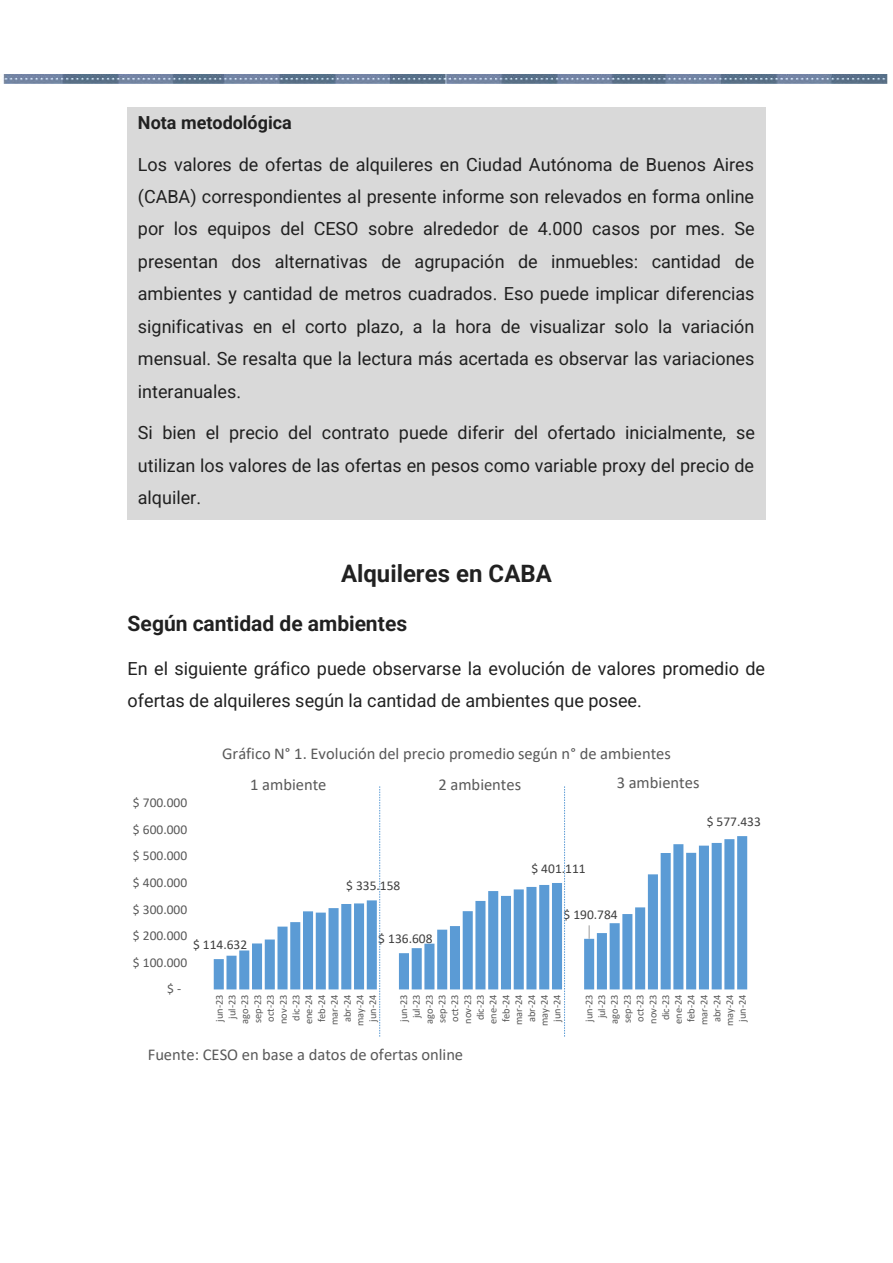
<style>
.page{position:relative;width:893px;height:1263px;background:#fff}
.page>*{position:absolute;margin:0;border:0;box-sizing:border-box;transform-origin:0 0}
.t1{font:700 24px "Roboto";color:#212121}
.t2{font:700 21px "Roboto";color:#212121}
.t3{font:18px/32.4px "Roboto";color:#212121;text-align:justify}
.t4{font:700 18px "Roboto";color:#212121}
.t5{font:16.5px/31px "Calibri";color:#595959}
.t6{font:13.5px "Calibri";color:#595959}
.t7{font:13.5px "Calibri";color:#404040}
.t8{font:10.5px "Calibri";letter-spacing:-.01em;color:#595959}
.t9{font:10.35px/12.8px "Calibri";letter-spacing:-.005em;color:#595959;text-align:center}
</style>
<div class="page">
<img style="left:3px;top:74px;width:885px;height:9px">
<svg style="left:660px;top:836px;width:87px;height:153px;fill:#5b9bd5"></svg>
<svg style="left:214px;top:786px;width:444px;height:251px"></svg>
<div style="left:127px;top:107px;width:638px;height:413px;background:#d9d9d9"></div>
<p class="t4" style="left:138px;top:113px;width:155px">Nota metodológica</p>
<p class="t3" style="left:138px;top:148px;width:618px">Los valores de ofertas de alquileres en Ciudad Autónoma de Buenos Aires (CABA) correspondientes al presente informe son relevados en forma online por los equipos del CESO sobre alrededor de 4.000 casos por mes. Se presentan dos alternativas de agrupación de inmuebles: cantidad de ambientes y cantidad de metros cuadrados. Eso puede implicar diferencias significativas en el corto plazo, a la hora de visualizar solo la variación mensual. Se resalta que la lectura más acertada es observar las variaciones interanuales.</p>
<p class="t3" style="left:138px;top:417px;width:618px">Si bien el precio del contrato puede diferir del ofertado inicialmente, se utilizan los valores de las ofertas en pesos como variable proxy del precio de alquiler.</p>
<p class="t1" style="left:341px;top:559px;width:212px">Alquileres en CABA</p>
<p class="t2" style="left:128px;top:611px;width:281px">Según cantidad de ambientes</p>
<p class="t3" style="left:128px;top:652px;width:639px">En el siguiente gráfico puede observarse la evolución de valores promedio de ofertas de alquileres según la cantidad de ambientes que posee.</p>
<p class="t6" style="left:133px;top:797px;width:56px">$ 700.000</p>
<p class="t6" style="left:133px;top:824px;width:56px">$ 600.000</p>
<p class="t6" style="left:133px;top:850px;width:56px">$ 500.000</p>
<p class="t6" style="left:133px;top:877px;width:56px">$ 400.000</p>
<p class="t6" style="left:133px;top:903px;width:56px">$ 300.000</p>
<p class="t5" style="left:250px;top:739px;width:422px;text-indent:-28px">Gráfico N° 1. Evolución del precio promedio según n° de ambientes<br>1 ambiente</p>
<p class="t5" style="left:438px;top:770px;width:84px">2 ambientes</p>
<p class="t5" style="left:617px;top:769px;width:84px">3 ambientes</p>
<p class="t7" style="left:346px;top:880px;width:56px">$ 335.158</p>
<p class="t7" style="left:531px;top:862px;width:56px">$ 401.111</p>
<p class="t7" style="left:563px;top:909px;width:56px">$ 190.784</p>
<p class="t6" style="left:133px;top:930px;width:56px">$ 200.000</p>
<p class="t7" style="left:193px;top:938px;width:56px">$ 114.632</p>
<p class="t6" style="left:133px;top:957px;width:56px">$ 100.000</p>
<p class="t7" style="left:378px;top:933px;width:56px">$ 136.608</p>
<p class="t7" style="left:707px;top:815px;width:56px">$ 577.433</p>
<p class="t6" style="left:167px;top:983px;width:16px">$ -</p>
<p class="t9" style="left:214px;top:1026px;width:33px;text-align:right;rotate:-90deg">jun-23 jul-23 ago-23 sep-23 oct-23 nov-23 dic-23 ene-24 feb-24 mar-24 abr-24 may-24 jun-24</p>
<p class="t9" style="left:398px;top:1021px;width:29px;rotate:-90deg">jun-23</p>
<p class="t8" style="left:412px;top:1018px;width:25px;rotate:-90deg">jul-23</p>
<p class="t9" style="left:424px;top:1026px;width:33px;rotate:-90deg">ago-23 sep-23 oct-23 nov-23 dic-23 ene-24 feb-24 mar-24 abr-24 may-24 jun-24</p>
<p class="t9" style="left:583px;top:1024px;width:31px;rotate:-90deg">jun-23 jul-23 ago-23 sep-23 oct-23 nov-23 dic-23 ene-24</p>
<p class="t8" style="left:687px;top:1022px;width:29px;rotate:-90deg">feb-24</p>
<p class="t9" style="left:698px;top:1026px;width:33px;rotate:-90deg">mar-24 abr-24 may-24 jun-24</p>
<p class="t5" style="left:148px;top:1040px;width:317px">Fuente: CESO en base a datos de ofertas online</p>
</div>
